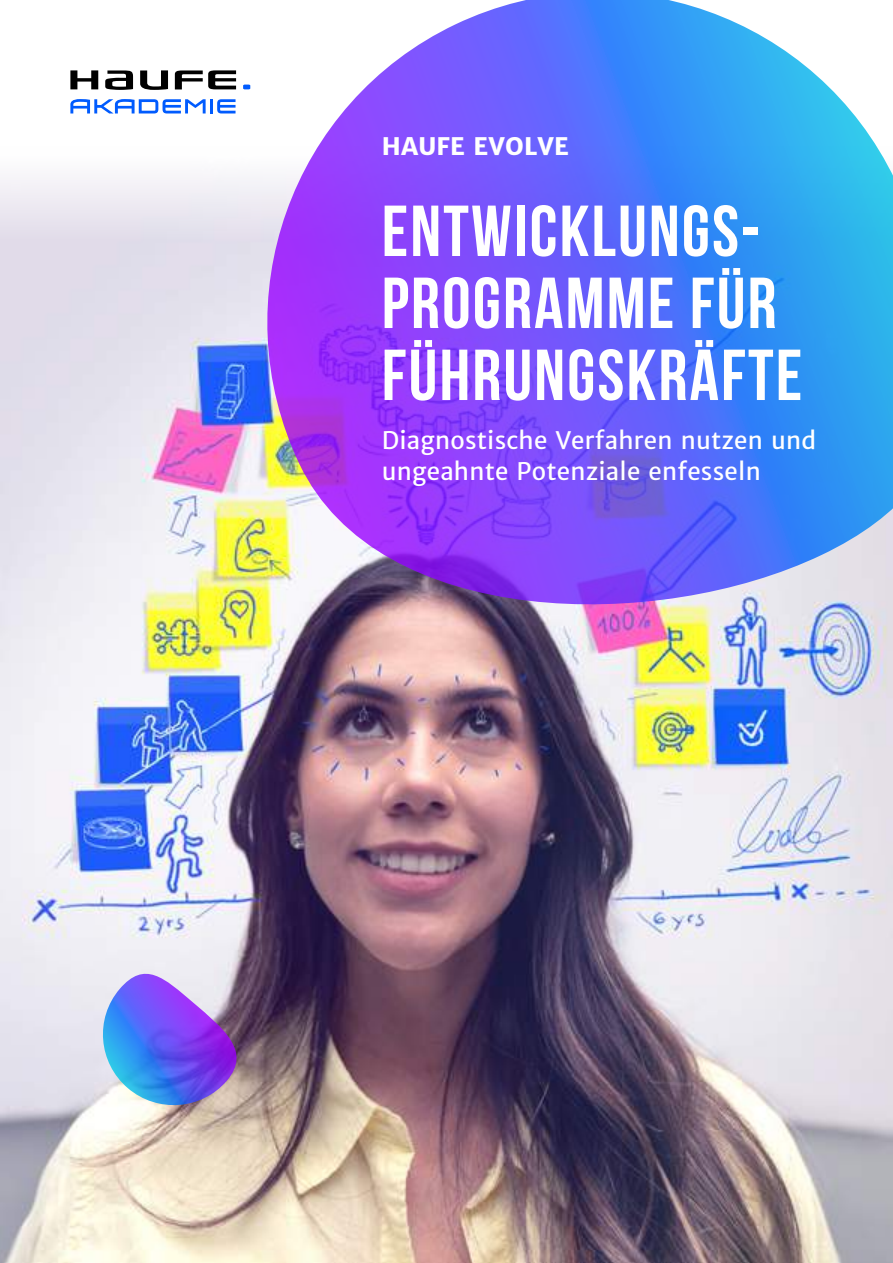
<style>
.page{position:relative;width:893px;height:1263px;background:#fff}
.page>*{position:absolute;margin:0;border:0;box-sizing:border-box;transform-origin:0 0}
.t1{font:72px/72px "Bebas Neue";letter-spacing:.03em;color:#fff}
.t2{font:24px/31.5px "Haufe Merriweather Sans";letter-spacing:.01em;color:#fff}
.t3{font:700 24px "Haufe Merriweather Sans";letter-spacing:.01em;color:#fff}
</style>
<div class="page">
<img style="left:0;top:178px;width:893px;height:1085px">
<img style="left:95px;top:959px;width:157px;height:154px">
<svg style="left:221px;top:0;width:672px;height:633px;background:#8183f0"></svg>
<svg style="left:140px;top:70px;width:28px;height:20px"></svg>
<svg style="left:70px;top:70px;width:28px;height:19px"></svg>
<svg style="left:175px;top:70px;width:61px;height:19px"></svg>
<svg style="left:243px;top:85px;width:7px;height:4px"></svg>
<svg style="left:105px;top:70px;width:28px;height:20px"></svg>
<hr style="left:210px;top:99px;width:3px;height:14px;background:#005bfe">
<svg style="left:217px;top:99px;width:19px;height:14px"></svg>
<svg style="left:70px;top:99px;width:136px;height:14px"></svg>
<p class="t3" style="left:382px;top:132px;width:189px">HAUFE EVOLVE</p>
<h1 class="t1" style="left:382px;top:194px;width:422px">ENTWICKLUNGS-<br>PROGRAMME FÜR<br>FÜHRUNGSKRÄFTE</h1>
<p class="t2" style="left:382px;top:424px;width:436px">Diagnostische Verfahren nutzen und ungeahnte Potenziale enfesseln</p>
</div>
